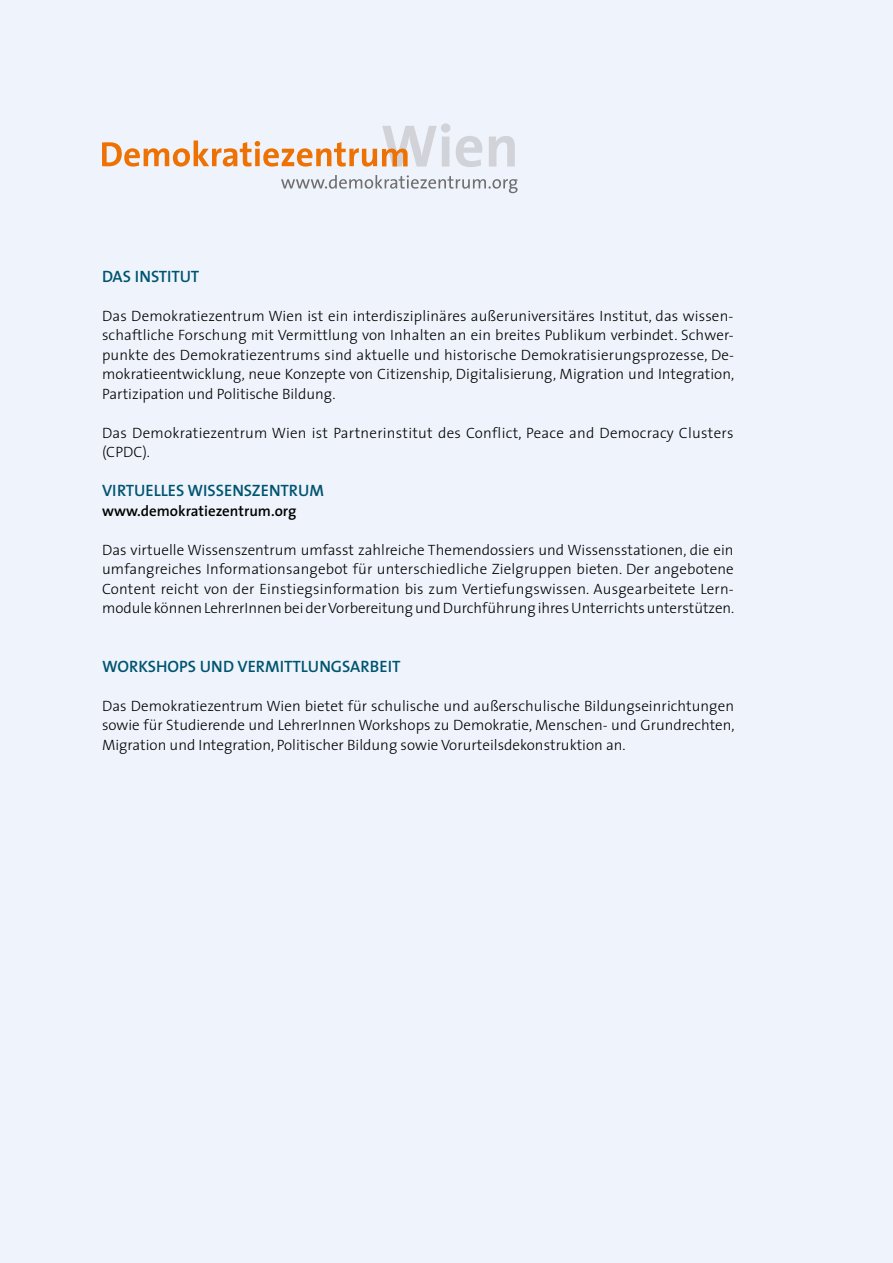
<style>
.page{position:relative;width:893px;height:1263px;background:#eff4fc}
.page>*{position:absolute;margin:0;border:0;box-sizing:border-box;transform-origin:0 0}
.t1{font:600 16.5px "The Sans";color:#005470}
.t2{font:300 15px/19.5px "The Sans";color:#000;text-align:justify}
.t3{font:600 15px "The Sans";color:#000}
</style>
<div class="page">
<svg style="left:456px;top:136px;width:26px;height:31px"></svg>
<svg style="left:489px;top:136px;width:26px;height:31px"></svg>
<svg style="left:102px;top:123px;width:348px;height:44px"></svg>
<svg style="left:281px;top:175px;width:237px;height:18px"></svg>
<p class="t1" style="left:102px;top:262px;width:99px">DAS INSTITUT</p>
<p class="t2" style="left:102px;top:305px;width:634px">Das Demokratiezentrum Wien ist ein interdisziplinäres außeruniversitäres Institut, das wissen&shy;schaftliche Forschung mit Vermittlung von Inhalten an ein breites Publikum verbindet. Schwer&shy;punkte des Demokratiezentrums sind aktuelle und historische Demokratisierungsprozesse, De&shy;mokratieentwicklung, neue Konzepte von Citizenship, Digitalisierung, Migration und Integration, Partizipation und Politische Bildung.</p>
<p class="t2" style="left:102px;top:422px;width:633px">Das Demokratiezentrum Wien ist Partnerinstitut des Conflict, Peace and Democracy Clusters (CPDC).</p>
<p class="t1" style="left:102px;top:477px;width:223px">VIRTUELLES WISSENSZENTRUM</p>
<p class="t3" style="left:102px;top:498px;width:196px">www.demokratiezentrum.org</p>
<p class="t2" style="left:102px;top:539px;width:634px;text-align:left">Das virtuelle Wissenszentrum umfasst zahlreiche Themendossiers und Wissensstationen, die ein umfangreiches Informationsangebot für unterschiedliche Zielgruppen bieten. Der angebotene Content reicht von der Einstiegsinformation bis zum Vertiefungswissen. Ausgearbeitete Lern&shy;module können LehrerInnen bei der Vorbereitung und Durchführung ihres Unterrichts unterstützen.</p>
<p class="t1" style="left:102px;top:652px;width:300px">WORKSHOPS UND VERMITTLUNGSARBEIT</p>
<p class="t2" style="left:102px;top:695px;width:634px">Das Demokratiezentrum Wien bietet für schulische und außerschulische Bildungseinrichtungen sowie für Studierende und LehrerInnen Workshops zu Demokratie, Menschen- und Grundrechten, Migration und Integration, Politischer Bildung sowie Vorurteilsdekonstruktion an.</p>
</div>
